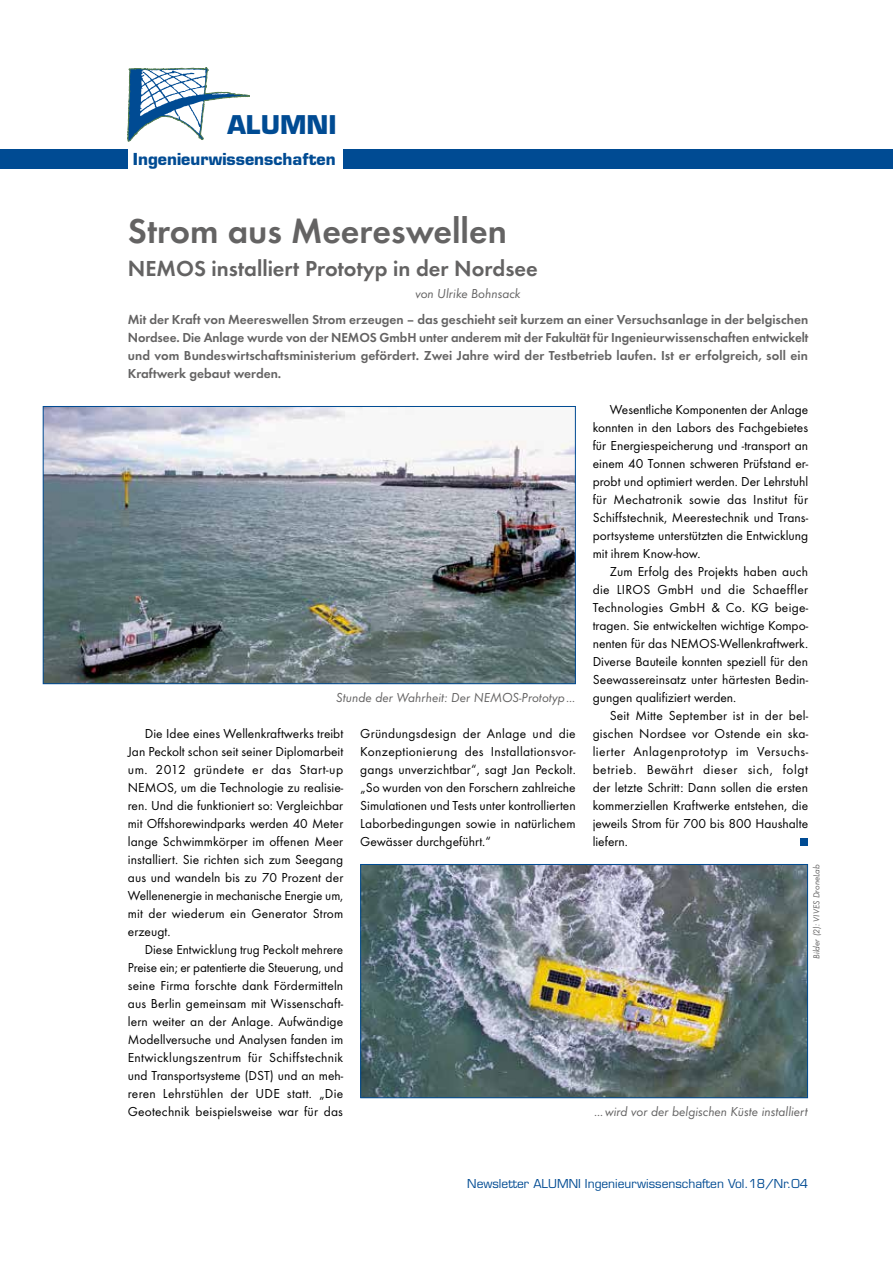
<style>
.page{position:relative;width:893px;height:1263px;background:#fff}
.page>*{position:absolute;margin:0;border:0;box-sizing:border-box;transform-origin:0 0}
.t1{font:36px "Futura T Dem";color:#646363}
.t2{font:700 25.2px "Eurostile";color:#004b93}
.t3{font:22.5px "Futura T Dem";color:#646363}
.t4{font:700 16.05px "Eurostile";color:#004b93}
.t5{font:13.5px/18px "Futura T Boo";letter-spacing:.005em;color:#000;text-align:justify}
.t6{font:13.5px/18px "Futura T Dem";letter-spacing:.005em;color:#646363;text-align:justify}
.t7{font:13.5px "Futura T Boo Obl";color:#646363}
.t8{font:12px "Eurostile";color:#004b93}
.t9{font:9px "Futura T Boo Obl";color:#646363}
</style>
<div class="page">
<svg style="left:128px;top:67px;width:122px;height:74px"></svg>
<div style="left:343px;top:149px;width:550px;height:20px;background:#004b93"></div>
<div style="left:0;top:149px;width:128px;height:20px;background:#004b93"></div>
<div style="left:801px;top:838px;width:7px;height:8px;background:#004b93"></div>
<img style="left:362px;top:866px;width:444px;height:230px">
<div style="left:360px;top:864px;width:448px;height:234px;border:1px solid #004b93"></div>
<img style="left:45px;top:408px;width:529px;height:274px">
<div style="left:43px;top:406px;width:533px;height:278px;border:1px solid #004b93"></div>
<h2 class="t2" style="left:227px;top:109px;width:111px">ALUMNI</h2>
<p class="t4" style="left:133px;top:149px;width:204px">Ingenieurwissenschaften</p>
<h1 class="t1" style="left:128px;top:210px;width:381px">Strom aus Meereswellen</h1>
<h3 class="t3" style="left:128px;top:255px;width:411px">NEMOS installiert Prototyp in der Nordsee</h3>
<p class="t7" style="left:415px;top:286px;width:107px">von Ulrike Bohnsack</p>
<p class="t6" style="left:128px;top:310px;width:682px">Mit der Kraft von Meereswellen Strom erzeugen – das geschieht seit kurzem an einer Versuchsanlage in der belgischen Nordsee. Die Anlage wurde von der NEMOS GmbH unter anderem mit der Fakultät für Ingenieurwissenschaften entwickelt und vom Bundeswirtschaftsministerium gefördert. Zwei Jahre wird der Testbetrieb laufen. Ist er erfolgreich, soll ein Kraftwerk gebaut werden.</p>
<p class="t7" style="left:336px;top:690px;width:241px">Stunde der Wahrheit: Der NEMOS-Prototyp…</p>
<p class="t5" style="left:128px;top:725px;width:217px;text-indent:17px">Die Idee eines Wellenkraftwerks treibt Jan Peckolt schon seit seiner Diplomarbeit um. 2012 gründete er das Start-up NEMOS, um die Technologie zu realisie&shy;ren. Und die funktioniert so: Vergleichbar mit Offshorewindparks werden 40 Meter lange Schwimmkörper im offenen Meer installiert. Sie richten sich zum Seegang aus und wandeln bis zu 70 Prozent der Wellenenergie in mechanische Energie um, mit der wiederum ein Generator Strom erzeugt.</p>
<p class="t5" style="left:128px;top:941px;width:217px;text-indent:17px">Diese Entwicklung trug Peckolt mehrere Preise ein; er patentierte die Steuerung, und seine Firma forschte dank Fördermitteln aus Berlin gemeinsam mit Wissenschaft&shy;lern weiter an der Anlage. Aufwändige Modellversuche und Analysen fanden im Entwicklungszentrum für Schiffstechnik und Transportsysteme (DST) und an meh&shy;reren Lehrstühlen der UDE statt. „Die Geotechnik beispielsweise war für das</p>
<p class="t5" style="left:360px;top:725px;width:217px;text-align:left">Gründungsdesign der Anlage und die Konzeptionierung des Installationsvor&shy;gangs unverzichtbar“, sagt Jan Peckolt. „So wurden von den Forschern zahlreiche Simulationen und Tests unter kontrollierten Laborbedingungen sowie in natürlichem Gewässer durchgeführt.“</p>
<p class="t5" style="left:593px;top:401px;width:217px;text-indent:17px">Wesentliche Komponenten der Anlage konnten in den Labors des Fachgebietes für Energiespeicherung und -transport an einem 40 Tonnen schweren Prüfstand er&shy;probt und optimiert werden. Der Lehrstuhl für Mechatronik sowie das Institut für Schiffstechnik, Meerestechnik und Trans&shy;portsysteme unterstützten die Entwicklung mit ihrem Know-how.</p>
<p class="t5" style="left:593px;top:563px;width:217px;text-align:left;text-indent:17px">Zum Erfolg des Projekts haben auch die LIROS GmbH und die Schaeffler Technologies GmbH &amp; Co. KG beige&shy;tragen. Sie entwickelten wichtige Kompo&shy;nenten für das NEMOS-Wellenkraftwerk.<br>Diverse Bauteile konnten speziell für den Seewassereinsatz unter härtesten Bedin&shy;gungen qualifiziert werden.</p>
<p class="t5" style="left:593px;top:707px;width:217px;text-indent:17px">Seit Mitte September ist in der bel&shy;gischen Nordsee vor Ostende ein ska&shy;lierter Anlagenprototyp im Versuchs&shy;betrieb. Bewährt dieser sich, folgt der letzte Schritt: Dann sollen die ersten kommerziellen Kraftwerke entstehen, die jeweils Strom für 700 bis 800 Haushalte liefern.</p>
<p class="t9" style="left:812px;top:959px;width:96px;rotate:-90deg">Bilder (2): VIVES DroneLab</p>
<p class="t7" style="left:594px;top:1104px;width:215px">…wird vor der belgischen Küste installiert</p>
<p class="t8" style="left:467px;top:1176px;width:342px">Newsletter ALUMNI Ingenieurwissenschaften Vol.18/Nr.04</p>
</div>
